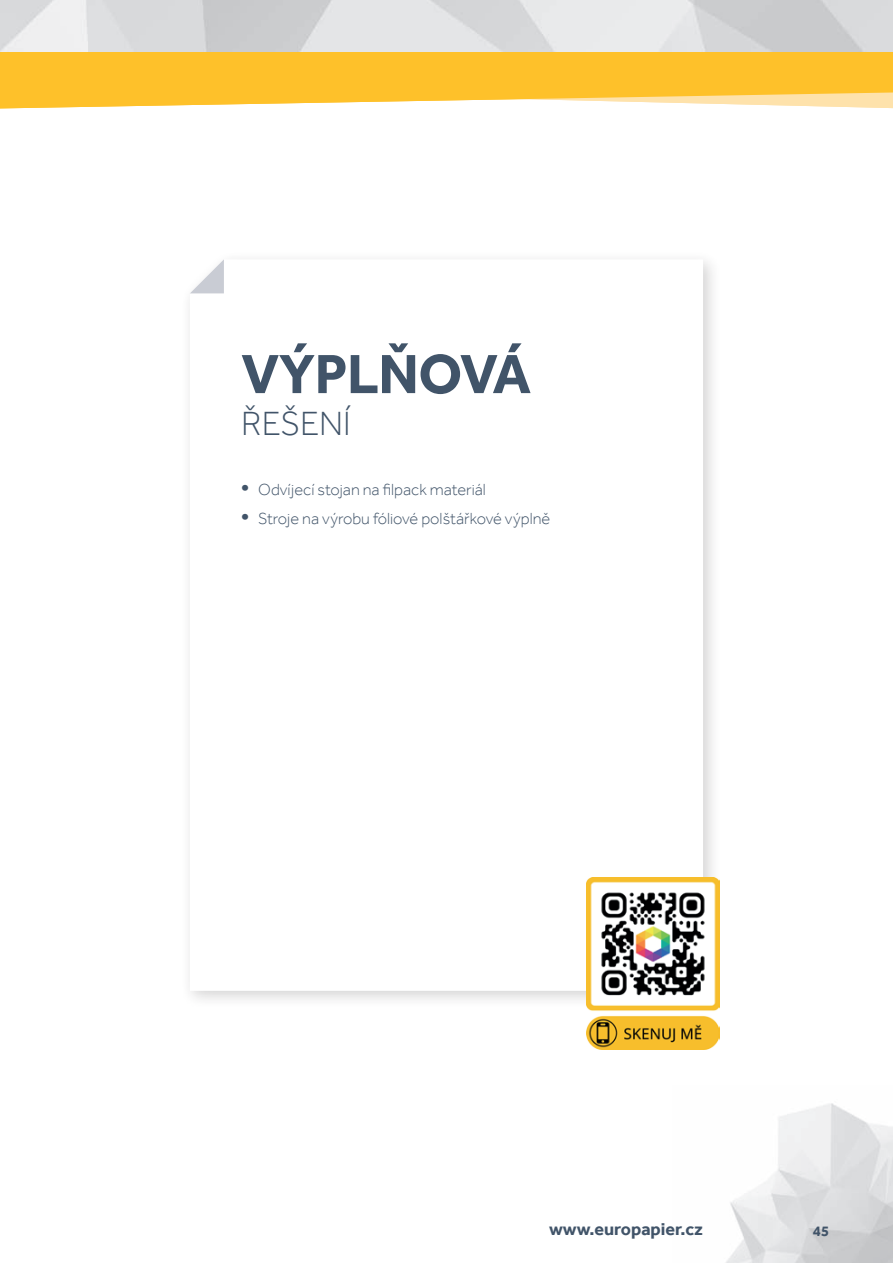
<style>
.page{position:relative;width:893px;height:1263px;background:#fff}
.page>*{position:absolute;margin:0;border:0;box-sizing:border-box;transform-origin:0 0}
.t1{font:700 57px "Effra";letter-spacing:-.01em;color:#415469}
.t2{font:300 34.5px "Effra";color:#415469}
.t3{font:700 18px "Effra";color:#415469}
.t4{font:300 16.5px "Effra";color:#415469}
.t5{font:700 15px "Effra";color:#415469}
.s1{font-weight:700;font-size:21px}
</style>
<div class="page">
<img style="left:0;top:0;width:893px;height:28px">
<svg style="left:0;top:28px;width:893px;height:2px"></svg>
<svg style="left:0;top:30px;width:893px;height:78px;fill:#fec12a"></svg>
<img style="left:726px;top:1103px;width:167px;height:160px">
<div style="left:180px;top:249px;width:541px;height:760px;background:#231f20;opacity:.2"></div>
<svg style="left:190px;top:259px;width:513px;height:732px"></svg>
<svg style="left:190px;top:259px;width:34px;height:34px"></svg>
<img style="left:587px;top:877px;width:133px;height:172px">
<h1 class="t1" style="left:241px;top:340px;width:291px">VÝPLŇOVÁ</h1>
<h2 class="t2" style="left:241px;top:402px;width:111px">ŘEŠENÍ</h2>
<p class="t4" style="left:241px;top:479px;width:246px"><span class="s1">•</span> Odvíjecí stojan na filpack materiál</p>
<p class="t4" style="left:241px;top:509px;width:311px"><span class="s1">•</span> Stroje na výrobu fóliové polštářkové výplně</p>
<p class="t3" style="left:549px;top:1219px;width:155px">www.europapier.cz</p>
<p class="t5" style="left:813px;top:1222px;width:18px">45</p>
</div>
